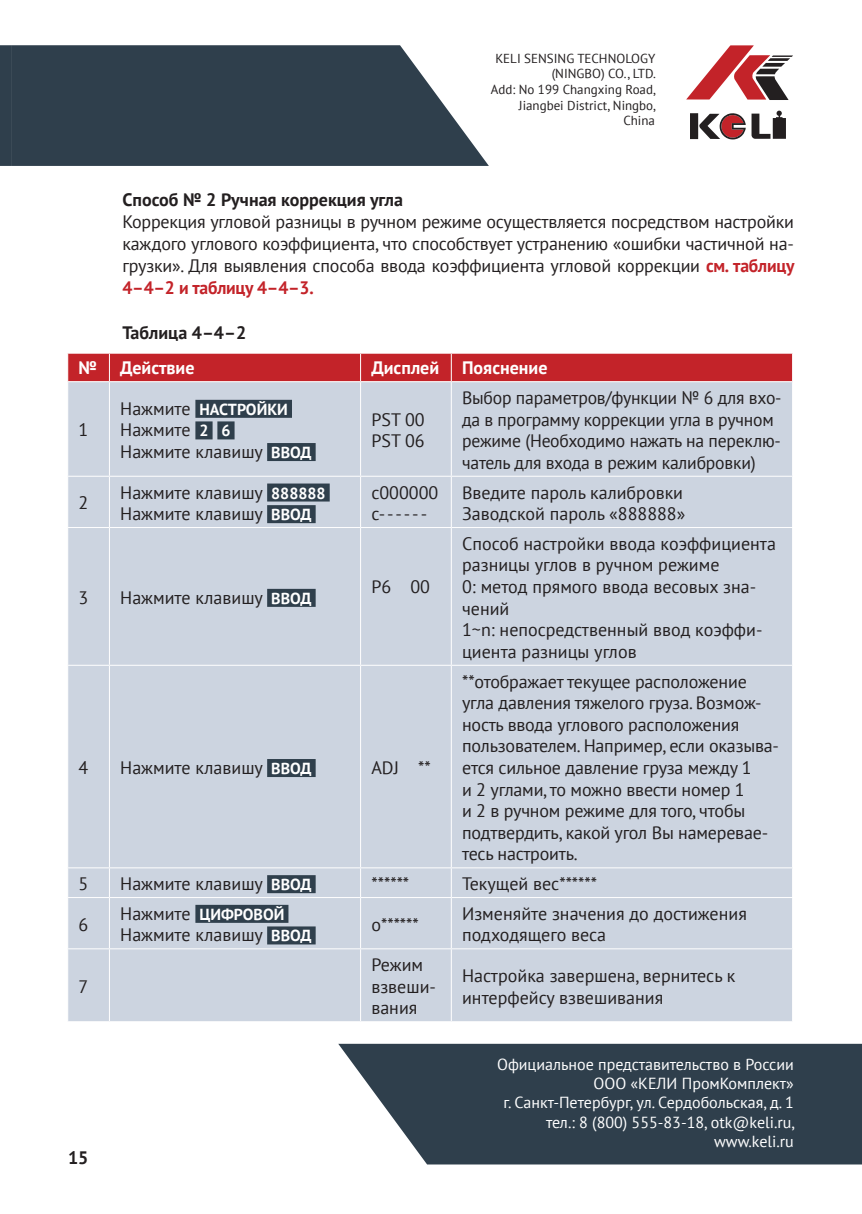
<style>
.page{position:relative;width:862px;height:1214px;background:#fff}
.page>*{position:absolute;margin:0;border:0;box-sizing:border-box;transform-origin:0 0}
.PT_Sans_9{font:18px/21.6px "PT Sans";letter-spacing:-.01em;color:#231f20}
.t1{font:700 18px "PT Sans";color:#231f20}
.white_zag_table{font:700 18px "PT Sans";color:#fff}
.t2{font:16px/19.2px "PT Sans";color:#fff;text-align:right}
.PT_Sans_9-2{font:700 16px "PT Sans";color:#fff}
.t3{font:13px/15.6px "PT Sans";color:#231f20;text-align:right}
.s1{font-weight:700;color:#c32329}
.s2{font-weight:400;font-size:18px;color:#231f20}
.s3{font-weight:700;font-size:16px;color:#fff}
</style>
<div class="page">
<svg style="left:0;top:45px;width:12px;height:121px"></svg>
<svg style="left:12px;top:45px;width:477px;height:121px;fill:#2f3f4c"></svg>
<svg style="left:686px;top:45px;width:107px;height:55px"></svg>
<svg style="left:690px;top:110px;width:96px;height:29px"></svg>
<svg style="left:338px;top:1043px;width:524px;height:121px;fill:#2f3f4c"></svg>
<div style="left:68px;top:382px;width:724px;height:639px;background:#ccd4e0"></div>
<div style="left:67px;top:353px;width:726px;height:28px;background:#c32329"></div>
<hr style="left:109px;top:382px;width:1px;height:93px;background:#fff">
<hr style="left:360px;top:382px;width:1px;height:93px;background:#fff">
<hr style="left:451px;top:382px;width:1px;height:93px;background:#fff">
<hr style="left:67px;top:475px;width:42px;height:1px;background:#fff">
<hr style="left:109px;top:475px;width:251px;height:1px;background:#fff">
<hr style="left:109px;top:476px;width:1px;height:51px;background:#fff">
<hr style="left:360px;top:475px;width:91px;height:1px;background:#fff">
<hr style="left:360px;top:476px;width:1px;height:51px;background:#fff">
<hr style="left:451px;top:475px;width:342px;height:1px;background:#fff">
<hr style="left:451px;top:476px;width:1px;height:51px;background:#fff">
<hr style="left:67px;top:527px;width:42px;height:1px;background:#fff">
<hr style="left:109px;top:527px;width:251px;height:1px;background:#fff">
<hr style="left:109px;top:528px;width:1px;height:136px;background:#fff">
<hr style="left:360px;top:527px;width:91px;height:1px;background:#fff">
<hr style="left:360px;top:528px;width:1px;height:136px;background:#fff">
<hr style="left:451px;top:527px;width:342px;height:1px;background:#fff">
<hr style="left:451px;top:528px;width:1px;height:136px;background:#fff">
<hr style="left:67px;top:664px;width:42px;height:1px;background:#fff">
<hr style="left:109px;top:664px;width:251px;height:1px;background:#fff">
<hr style="left:109px;top:665px;width:1px;height:202px;background:#fff">
<hr style="left:360px;top:664px;width:91px;height:1px;background:#fff">
<hr style="left:360px;top:665px;width:1px;height:202px;background:#fff">
<hr style="left:451px;top:664px;width:342px;height:1px;background:#fff">
<hr style="left:451px;top:665px;width:1px;height:202px;background:#fff">
<hr style="left:67px;top:867px;width:42px;height:1px;background:#fff">
<hr style="left:109px;top:867px;width:251px;height:1px;background:#fff">
<svg style="left:109px;top:868px;width:1px;height:28px"></svg>
<hr style="left:360px;top:867px;width:91px;height:1px;background:#fff">
<svg style="left:360px;top:868px;width:1px;height:28px"></svg>
<hr style="left:451px;top:867px;width:342px;height:1px;background:#fff">
<svg style="left:451px;top:868px;width:1px;height:28px"></svg>
<hr style="left:67px;top:896px;width:42px;height:1px;background:#fff">
<hr style="left:109px;top:896px;width:251px;height:1px;background:#fff">
<hr style="left:109px;top:897px;width:1px;height:51px;background:#fff">
<hr style="left:360px;top:896px;width:91px;height:1px;background:#fff">
<hr style="left:360px;top:897px;width:1px;height:51px;background:#fff">
<hr style="left:451px;top:896px;width:342px;height:1px;background:#fff">
<hr style="left:451px;top:897px;width:1px;height:51px;background:#fff">
<hr style="left:67px;top:948px;width:42px;height:1px;background:#fff">
<hr style="left:109px;top:948px;width:251px;height:1px;background:#fff">
<hr style="left:109px;top:949px;width:1px;height:72px;background:#fff">
<hr style="left:360px;top:948px;width:91px;height:1px;background:#fff">
<hr style="left:360px;top:949px;width:1px;height:72px;background:#fff">
<hr style="left:451px;top:948px;width:342px;height:1px;background:#fff">
<hr style="left:451px;top:949px;width:1px;height:72px;background:#fff">
<div style="left:195px;top:400px;width:97px;height:18px;background:#2f3f4c"></div>
<div style="left:195px;top:421px;width:18px;height:18px;background:#2f3f4c"></div>
<div style="left:217px;top:421px;width:17px;height:18px;background:#2f3f4c"></div>
<div style="left:267px;top:443px;width:49px;height:18px;background:#2f3f4c"></div>
<div style="left:267px;top:483px;width:63px;height:18px;background:#2f3f4c"></div>
<div style="left:267px;top:505px;width:49px;height:18px;background:#2f3f4c"></div>
<div style="left:267px;top:588px;width:49px;height:18px;background:#2f3f4c"></div>
<div style="left:267px;top:759px;width:49px;height:18px;background:#2f3f4c"></div>
<div style="left:267px;top:875px;width:49px;height:18px;background:#2f3f4c"></div>
<div style="left:195px;top:904px;width:93px;height:18px;background:#2f3f4c"></div>
<div style="left:267px;top:926px;width:49px;height:18px;background:#2f3f4c"></div>
<p class="t3" style="left:491px;top:50px;width:167px">KELI SENSING TECHNOLOGY (NINGBO) CO., LTD.<br>Add: No 199 Changxing Road,<br>Jiangbei District, Ningbo,<br>China</p>
<p class="t1" style="left:122px;top:187px;width:282px">Способ № 2 Ручная коррекция угла</p>
<p class="PT_Sans_9" style="left:122px;top:210px;width:673px;line-height:22.2px;text-align:justify">Коррекция угловой разницы в ручном режиме осуществляется посредством настройки каждого углового коэффициента, что способствует устранению «ошибки частичной на&shy;грузки». Для выявления способа ввода коэффициента угловой коррекции <span class="s1">см. таблицу 4–4–2 и таблицу 4–4–3.</span></p>
<p class="t1" style="left:122px;top:320px;width:125px">Таблица 4–4–2</p>
<p class="white_zag_table" style="left:79px;top:356px;width:20px">№</p>
<p class="white_zag_table" style="left:120px;top:356px;width:76px">Действие</p>
<p class="white_zag_table" style="left:371px;top:356px;width:69px">Дисплей</p>
<p class="white_zag_table" style="left:462px;top:356px;width:87px">Пояснение</p>
<p class="PT_Sans_9" style="left:79px;top:419px;width:11px">1</p>
<p class="PT_Sans_9" style="left:79px;top:491px;width:11px">2</p>
<p class="PT_Sans_9-2" style="left:120px;top:398px;width:169px"><span class="s2">Нажмите</span> НАСТРОЙКИ</p>
<p class="PT_Sans_9" style="left:120px;top:419px;width:112px">Нажмите <span class="s3">2 6</span></p>
<p class="PT_Sans_9" style="left:120px;top:440px;width:193px">Нажмите клавишу <span class="s3">ВВОД</span></p>
<p class="PT_Sans_9" style="left:120px;top:481px;width:207px">Нажмите клавишу <span class="s3">888888</span></p>
<p class="PT_Sans_9" style="left:120px;top:502px;width:193px">Нажмите клавишу <span class="s3">ВВОД</span></p>
<p class="PT_Sans_9" style="left:79px;top:586px;width:11px">3</p>
<p class="PT_Sans_9" style="left:120px;top:586px;width:193px">Нажмите клавишу <span class="s3">ВВОД</span></p>
<p class="PT_Sans_9" style="left:371px;top:408px;width:55px">PST 00</p>
<p class="PT_Sans_9" style="left:371px;top:429px;width:55px">PST 06</p>
<p class="PT_Sans_9" style="left:371px;top:481px;width:68px">c000000</p>
<p class="PT_Sans_9" style="left:371px;top:502px;width:57px">c- - - - - -</p>
<p class="PT_Sans_9" style="left:371px;top:575px;width:60px">P6 00</p>
<p class="PT_Sans_9" style="left:79px;top:756px;width:11px">4</p>
<p class="PT_Sans_9" style="left:120px;top:756px;width:193px">Нажмите клавишу <span class="s3">ВВОД</span></p>
<p class="PT_Sans_9" style="left:371px;top:756px;width:61px">ADJ **</p>
<p class="PT_Sans_9" style="left:462px;top:386px;width:321px">Выбор параметров/функции № 6 для вхо&shy;да в программу коррекции угла в ручном режиме (Необходимо нажать на переклю&shy;чатель для входа в режим калибровки)</p>
<p class="PT_Sans_9" style="left:462px;top:481px;width:222px">Введите пароль калибровки</p>
<p class="PT_Sans_9" style="left:462px;top:502px;width:225px">Заводской пароль «888888»</p>
<p class="PT_Sans_9" style="left:462px;top:532px;width:315px">Способ настройки ввода коэффициента разницы углов в ручном режиме</p>
<p class="PT_Sans_9" style="left:462px;top:575px;width:296px">0: метод прямого ввода весовых зна&shy;чений</p>
<p class="PT_Sans_9" style="left:462px;top:618px;width:302px">1~n: непосредственный ввод коэффи&shy;циента разницы углов</p>
<p class="PT_Sans_9" style="left:462px;top:670px;width:318px">**отображает текущее расположение угла давления тяжелого груза. Возмож&shy;ность ввода углового расположения пользователем. Например, если оказыва&shy;ется сильное давление груза между 1<br>и 2 углами, то можно ввести номер 1<br>и 2 в ручном режиме для того, чтобы подтвердить, какой угол Вы намеревае&shy;тесь настроить.</p>
<p class="PT_Sans_9" style="left:79px;top:872px;width:11px">5</p>
<p class="PT_Sans_9" style="left:120px;top:872px;width:193px">Нажмите клавишу <span class="s3">ВВОД</span></p>
<p class="PT_Sans_9" style="left:371px;top:872px;width:39px">******</p>
<p class="PT_Sans_9" style="left:462px;top:872px;width:137px">Текущей вес******</p>
<p class="PT_Sans_9" style="left:79px;top:913px;width:11px">6</p>
<p class="PT_Sans_9-2" style="left:120px;top:903px;width:166px"><span class="s2">Нажмите</span> ЦИФРОВОЙ</p>
<p class="PT_Sans_9" style="left:120px;top:923px;width:193px">Нажмите клавишу <span class="s3">ВВОД</span></p>
<p class="PT_Sans_9" style="left:371px;top:913px;width:49px">о******</p>
<p class="PT_Sans_9" style="left:462px;top:902px;width:286px">Изменяйте значения до достижения подходящего веса</p>
<p class="PT_Sans_9" style="left:79px;top:975px;width:11px">7</p>
<p class="t1" style="left:68px;top:1145px;width:22px">15</p>
<p class="PT_Sans_9" style="left:371px;top:953px;width:66px">Режим взвеши&shy;вания</p>
<p class="PT_Sans_9" style="left:462px;top:964px;width:275px">Настройка завершена, вернитесь к интерфейсу взвешивания</p>
<p class="t2" style="left:497px;top:1054px;width:300px">Официальное представительство в России<br>ООО «КЕЛИ ПромКомплект»<br>г. Санкт-Петербург, ул. Сердобольская, д. 1 тел.: 8 (800) 555-83-18, otk@keli.ru, www.keli.ru</p>
</div>
